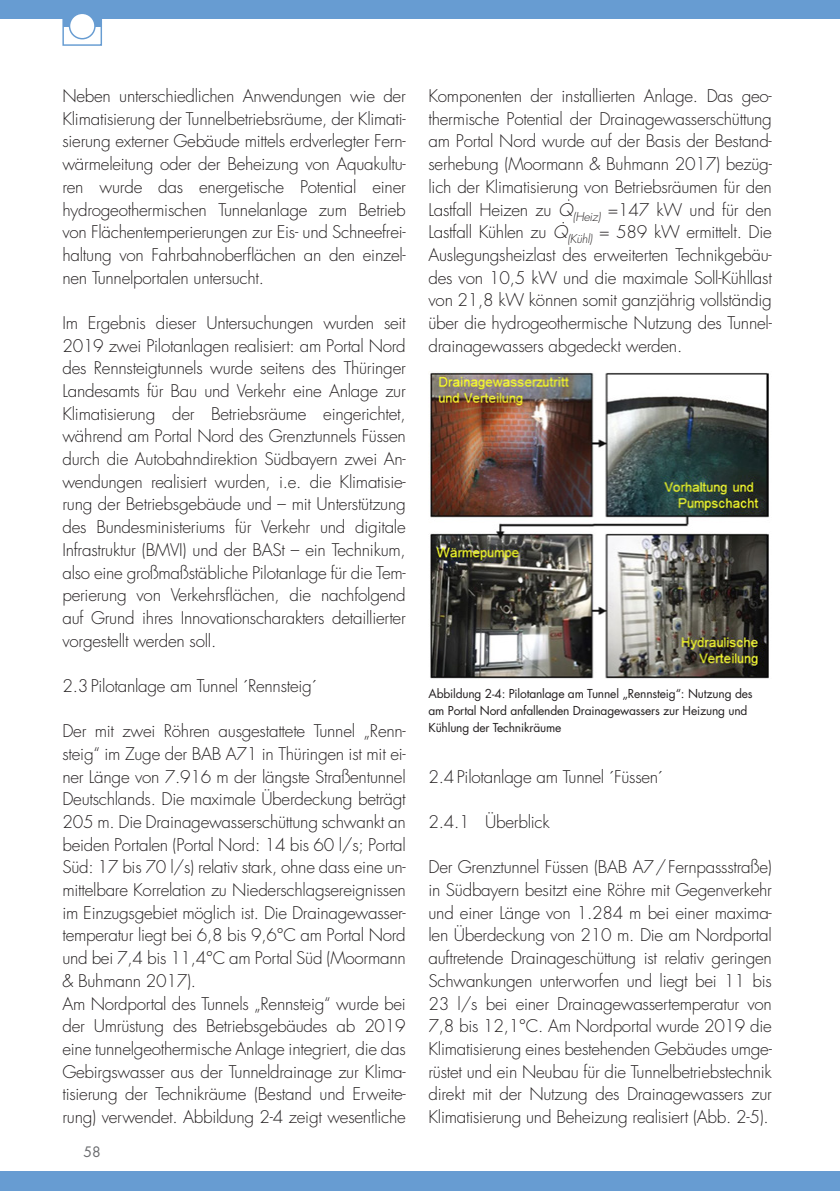
<style>
.page{position:relative;width:840px;height:1191px;background:#fff}
.page>*{position:absolute;margin:0;border:0;box-sizing:border-box;transform-origin:0 0}
.t1{font:300 17px/22.6px "Futura Std";letter-spacing:-.015em;color:#231f20;text-align:justify}
.t2{font:14px "Futura Std";color:#6c6d70}
.t3{font:12px/17px "Futura Std";letter-spacing:-.015em;color:#231f20}
.s1{font-style:italic}
</style>
<div class="page">
<div style="left:0;top:1171px;width:839px;height:20px;background:#679cd2"></div>
<div style="left:0;top:0;width:839px;height:19px;background:#679cd2"></div>
<div style="left:62px;top:6px;width:40px;height:40px;background:#fff;border:1px solid #679cd2"></div>
<div style="left:63px;top:7px;width:38px;height:19px;background:#679cd2"></div>
<div style="left:69px;top:13px;width:26px;height:26px;background:#fff;border-radius:50%"></div>
<div style="left:69px;top:13px;width:27px;height:26px;border:1px solid #679cd2;border-radius:50%"></div>
<img style="left:430px;top:371px;width:339px;height:308px">
<p class="t1" style="left:62px;top:85px;width:345px">Neben unterschiedlichen Anwendungen wie der Klimatisierung der Tunnelbetriebsräume, der Klimati&shy;sierung externer Gebäude mittels erdverlegter Fern&shy;wärmeleitung oder der Beheizung von Aquakultu&shy;ren wurde das energetische Potential einer hydrogeothermischen Tunnelanlage zum Betrieb von Flächentemperierungen zur Eis- und Schneefrei&shy;haltung von Fahrbahnoberflächen an den einzel&shy;nen Tunnelportalen untersucht.</p>
<p class="t1" style="left:62px;top:312px;width:345px">Im Ergebnis dieser Untersuchungen wurden seit 2019 zwei Pilotanlagen realisiert: am Portal Nord des Rennsteigtunnels wurde seitens des Thüringer Landesamts für Bau und Verkehr eine Anlage zur Klimatisierung der Betriebsräume eingerichtet, während am Portal Nord des Grenztunnels Füssen durch die Autobahndirektion Südbayern zwei An&shy;wendungen realisiert wurden, i.e. die Klimatisie&shy;rung der Betriebsgebäude und – mit Unterstützung des Bundesministeriums für Verkehr und digitale Infrastruktur (BMVI) und der BASt – ein Technikum, also eine großmaßstäbliche Pilotanlage für die Tem&shy;perierung von Verkehrsflächen, die nachfolgend auf Grund ihres Innovationscharakters detaillierter vorgestellt werden soll.</p>
<p class="t1" style="left:62px;top:675px;width:256px">2.3 Pilotanlage am Tunnel ´Rennsteig´</p>
<p class="t1" style="left:62px;top:720px;width:345px;text-align:left">Der mit zwei Röhren ausgestattete Tunnel „Renn&shy;steig“ im Zuge der BAB A71 in Thüringen ist mit ei&shy;ner Länge von 7.916 m der längste Straßentunnel Deutschlands. Die maximale Überdeckung beträgt 205 m. Die Drainagewasserschüttung schwankt an beiden Portalen (Portal Nord: 14 bis 60 l/s; Portal Süd: 17 bis 70 l/s) relativ stark, ohne dass eine un&shy;mittelbare Korrelation zu Niederschlagsereignissen im Einzugsgebiet möglich ist. Die Drainagewasser&shy;temperatur liegt bei 6,8 bis 9,6°C am Portal Nord und bei 7,4 bis 11,4°C am Portal Süd (Moormann &amp; Buhmann 2017).<br>Am Nordportal des Tunnels „Rennsteig“ wurde bei der Umrüstung des Betriebsgebäudes ab 2019 eine tunnelgeothermische Anlage integriert, die das Gebirgswasser aus der Tunneldrainage zur Klima&shy;tisierung der Technikräume (Bestand und Erweite&shy;rung) verwendet. Abbildung 2-4 zeigt wesentliche</p>
<p class="t2" style="left:84px;top:1143px;width:19px">58</p>
<p class="t1" style="left:428px;top:85px;width:345px">Komponenten der installierten Anlage. Das geo&shy;thermische Potential der Drainagewasserschüttung am Portal Nord wurde auf der Basis der Bestand&shy;serhebung (Moormann &amp; Buhmann 2017) bezüg&shy;lich der Klimatisierung von Betriebsräumen für den Lastfall Heizen zu <span class="s1">Q</span><sub>(Heiz)</sub> =147 kW und für den Lastfall Kühlen zu <span class="s1">Q</span><sub>(Kühl)</sub> = 589 kW ermittelt. Die Auslegungsheizlast des erweiterten Technikgebäu&shy;des von 10,5 kW und die maximale Soll-Kühllast von 21,8 kW können somit ganzjährig vollständig über die hydrogeothermische Nutzung des Tunnel&shy;drainagewassers abgedeckt werden.</p>
<p class="t3" style="left:428px;top:685px;width:325px">Abbildung 2-4: Pilotanlage am Tunnel „Rennsteig“: Nutzung des am Portal Nord anfallenden Drainagewassers zur Heizung und<br>Kühlung der Technikräume</p>
<p class="t1" style="left:428px;top:765px;width:236px">2.4 Pilotanlage am Tunnel ´Füssen´</p>
<p class="t1" style="left:428px;top:811px;width:123px">2.4.1 Überblick</p>
<p class="t1" style="left:428px;top:856px;width:345px">Der Grenztunnel Füssen (BAB A7/Fernpassstraße) in Südbayern besitzt eine Röhre mit Gegenverkehr und einer Länge von 1.284 m bei einer maxima&shy;len Überdeckung von 210 m. Die am Nordportal auftretende Drainageschüttung ist relativ geringen Schwankungen unterworfen und liegt bei 11 bis 23 l/s bei einer Drainagewassertemperatur von 7,8 bis 12,1°C. Am Nordportal wurde 2019 die Klimatisierung eines bestehenden Gebäudes umge&shy;rüstet und ein Neubau für die Tunnelbetriebstechnik direkt mit der Nutzung des Drainagewassers zur Klimatisierung und Beheizung realisiert (Abb. 2-5).</p>
</div>
